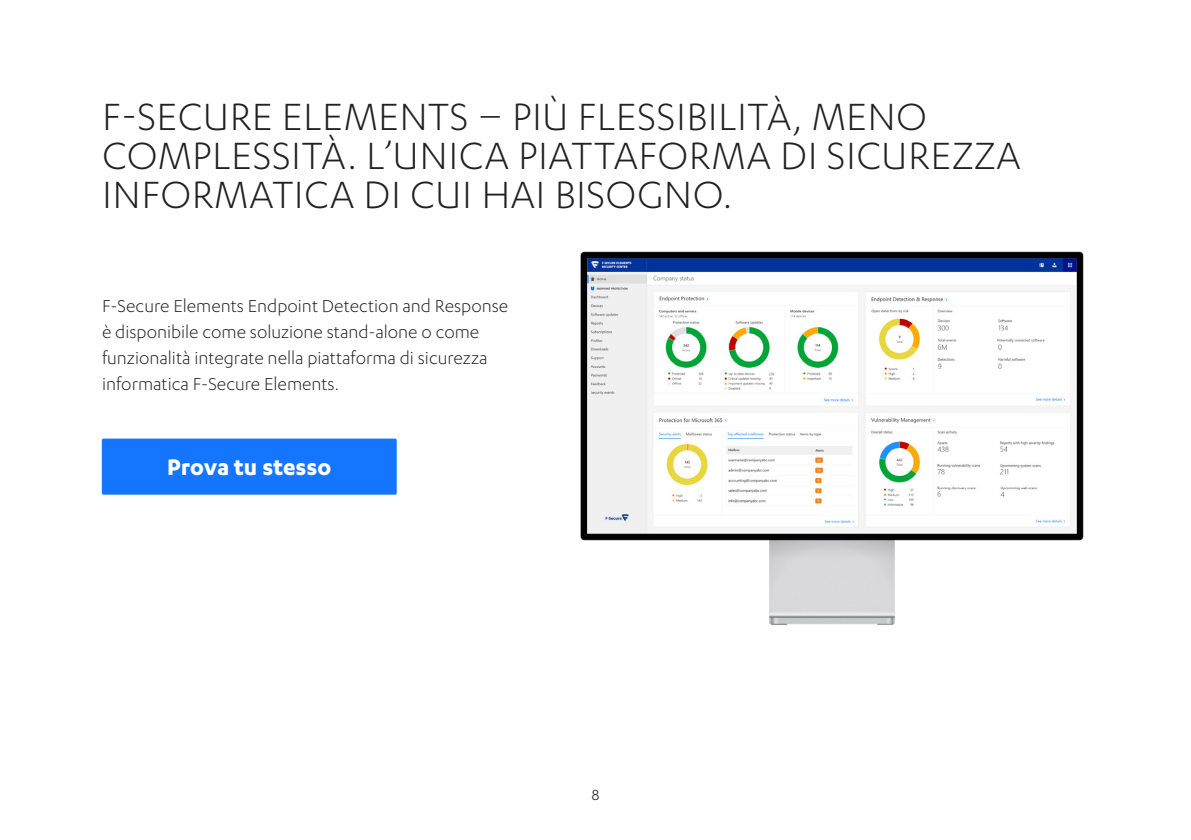
<style>
.page{position:relative;width:1191px;height:840px;background:#fff}
.page>*{position:absolute;margin:0;border:0;box-sizing:border-box;transform-origin:0 0}
.Headline{font:300 44px/39px "F Secure Sans";letter-spacing:.01em;color:#212121}
.Body_text_11pt{font:700 26px "F Secure Sans";color:#fff}
.Body_Text_10_pt{font:300 20px/26px "F Secure Sans";color:#212121}
.t1{font:17px "F Secure Sans";color:#2c2c2c}
</style>
<div class="page">
<img style="left:580px;top:251px;width:504px;height:374px">
<div style="left:102px;top:438px;width:295px;height:56px;background:#1476ff;border-radius:2px"></div>
<p class="Headline" style="left:102px;top:96px;width:920px">F-SECURE ELEMENTS – PIÙ FLESSIBILITÀ, MENO<br>COMPLESSITÀ. L’UNICA PIATTAFORMA DI SICUREZZA<br>INFORMATICA DI CUI HAI BISOGNO.</p>
<p class="Body_Text_10_pt" style="left:102px;top:292px;width:408px">F-Secure Elements Endpoint Detection and Response è disponibile come soluzione stand-alone o come funzionalità integrate nella piattaforma di sicurezza informatica F-Secure Elements.</p>
<p class="Body_text_11pt" style="left:167px;top:452px;width:166px">Prova tu stesso</p>
<p class="t1" style="left:591px;top:785px;width:10px">8</p>
</div>
